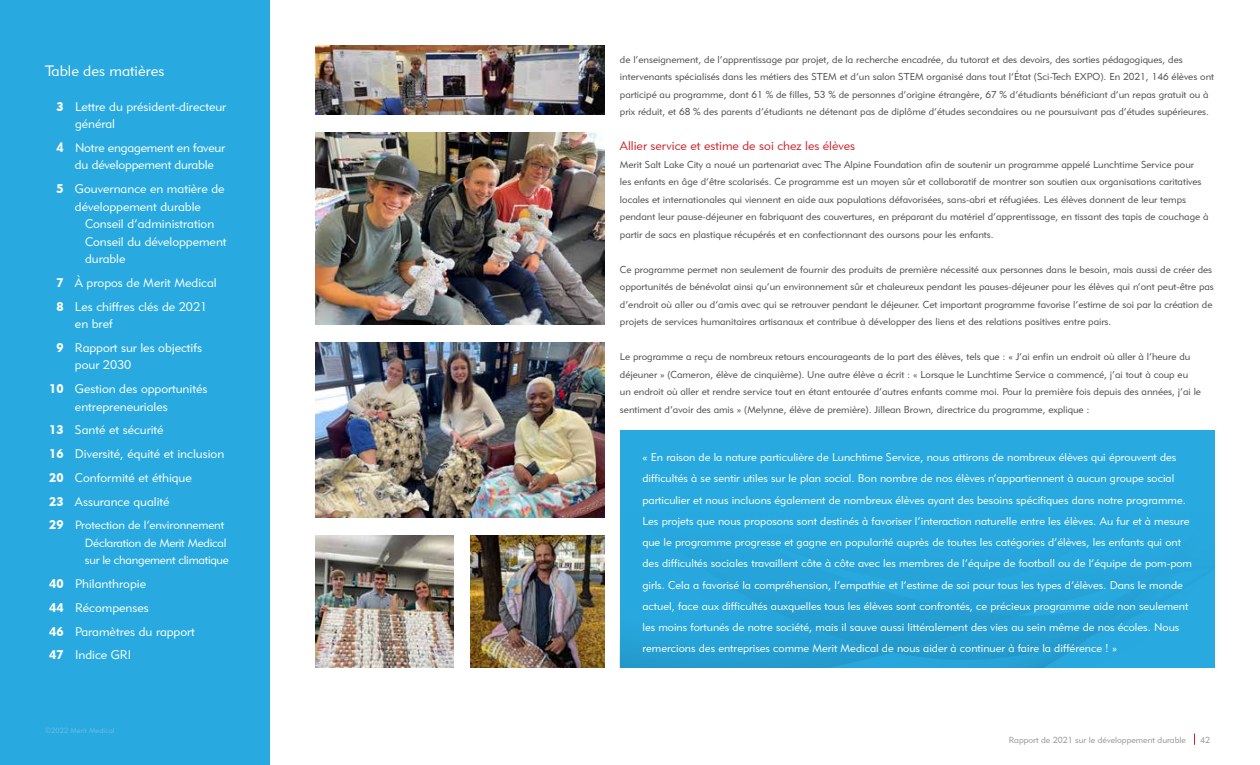
<style>
.page{position:relative;width:1260px;height:765px;background:#fff}
.page>*{position:absolute;margin:0;border:0;box-sizing:border-box;transform-origin:0 0}
.t1{font:15px "Geometric 415 BT Lite A";color:#fff}
.t2{font:12.5px/23.8px "Geometric 415 BT Lite A";color:#fff}
.t3{font:12.5px "Geometric 415 BT Lite A";color:#c9252c}
.t4{font:11.88px/17.5px "Geometric 415 BT Lite A";letter-spacing:-.02em;color:#fff}
.t5{font:11.25px/21.2px "Geometric 415 BT Lite A";color:#fff}
.t6{font:10px/17.5px "Geometric 415 BT Lite A";color:#4d4d4f}
.t7{font:8.75px "Geometric 415 BT Lite A";color:#939598}
.t8{font:7.5px "Geometric 415 BT Lite A";color:#6ebae8}
.s1{font-family:"Geometric 415 BT Black A"}
.s2{font-family:"Futura Std";font-weight:800}
.s3{font-family:"Geometric 415 BT Black A";font-size:12.5px}
</style>
<div class="page">
<div style="left:0;top:0;width:270px;height:765px;background:#28aae1"></div>
<div style="left:620px;top:430px;width:595px;height:238px;background:#28aae1"></div>
<img style="left:315px;top:132px;width:290px;height:193px">
<img style="left:315px;top:342px;width:290px;height:176px">
<img style="left:315px;top:535px;width:139px;height:133px">
<img style="left:471px;top:535px;width:134px;height:133px">
<img style="left:315px;top:45px;width:290px;height:70px">
<h1 class="t1" style="left:45px;top:61px;width:121px">Table des matières</h1>
<p class="t2" style="left:75px;top:97px;width:153px;line-height:17.5px;text-indent:-18px"><span class="s1">3</span> Lettre du président-directeur général</p>
<p class="t2" style="left:57px;top:139px;width:170px;line-height:17.5px;text-align:center"><span class="s2">4</span> Notre engagement en faveur du développement durable</p>
<p class="t2" style="left:57px;top:180px;width:170px;line-height:17.5px;text-align:center"><span class="s1">5</span> Gouvernance en matière de développement durable</p>
<p class="t2" style="left:85px;top:215px;width:143px;line-height:17.5px">Conseil d’administration<br>Conseil du développement durable</p>
<p class="t2" style="left:57px;top:271px;width:162px"><span class="s1">7</span> À propos de Merit Medical<br><span class="s1">8</span> Les chiffres clés de 2021</p>
<p class="t2" style="left:57px;top:312px;width:147px;text-indent:18px">en bref<br><span class="s1">9</span> Rapport sur les objectifs</p>
<p class="t2" style="left:49px;top:353px;width:160px;text-indent:26px">pour 2030<br><span class="s1">10</span> Gestion des opportunités</p>
<p class="t2" style="left:49px;top:394px;width:177px;text-indent:26px">entrepreneuriales<br><span class="s1">13</span> Santé et sécurité<br><span class="s1">16</span> Diversité, équité et inclusion<br><span class="s1">20</span> Conformité et éthique<br><span class="s1">23</span> Assurance qualité</p>
<p class="t4" style="left:85px;top:516px;width:145px;text-indent:-36px"><span class="s3">29</span> Protection de l’environnement<br>Déclaration de Merit Medical sur le changement climatique</p>
<p class="t2" style="left:49px;top:572px;width:147px"><span class="s1">40</span> Philanthropie<br><span class="s1">44</span> Récompenses<br><span class="s1">46</span> Paramètres du rapport<br><span class="s1">47</span> Indice GRI</p>
<p class="t8" style="left:45px;top:726px;width:71px">©2022 Merit Medical</p>
<p class="t6" style="left:620px;top:50px;width:596px">de l’enseignement, de l’apprentissage par projet, de la recherche encadrée, du tutorat et des devoirs, des sorties pédagogiques, des intervenants spécialisés dans les métiers des STEM et d’un salon STEM organisé dans tout l’État (Sci-Tech EXPO). En 2021, 146 élèves ont participé au programme, dont 61 % de filles, 53 % de personnes d’origine étrangère, 67 % d’étudiants bénéficiant d’un repas gratuit ou à prix réduit, et 68 % des parents d’étudiants ne détenant pas de diplôme d’études secondaires ou ne poursuivant pas d’études supérieures.</p>
<p class="t3" style="left:620px;top:138px;width:237px">Allier service et estime de soi chez les élèves</p>
<p class="t6" style="left:620px;top:155px;width:590px">Merit Salt Lake City a noué un partenariat avec The Alpine Foundation afin de soutenir un programme appelé Lunchtime Service pour<br>les enfants en âge d’être scolarisés. Ce programme est un moyen sûr et collaboratif de montrer son soutien aux organisations caritatives locales et internationales qui viennent en aide aux populations défavorisées, sans-abri et réfugiées. Les élèves donnent de leur temps pendant leur pause-déjeuner en fabriquant des couvertures, en préparant du matériel d’apprentissage, en tissant des tapis de couchage à partir de sacs en plastique récupérés et en confectionnant des oursons pour les enfants.</p>
<p class="t6" style="left:620px;top:260px;width:595px">Ce programme permet non seulement de fournir des produits de première nécessité aux personnes dans le besoin, mais aussi de créer des opportunités de bénévolat ainsi qu’un environnement sûr et chaleureux pendant les pauses-déjeuner pour les élèves qui n’ont peut-être pas d’endroit où aller ou d’amis avec qui se retrouver pendant le déjeuner. Cet important programme favorise l’estime de soi par la création de projets de services humanitaires artisanaux et contribue à développer des liens et des relations positives entre pairs.</p>
<p class="t6" style="left:620px;top:348px;width:583px">Le programme a reçu de nombreux retours encourageants de la part des élèves, tels que : « J’ai enfin un endroit où aller à l’heure du déjeuner » (Cameron, élève de cinquième). Une autre élève a écrit : « Lorsque le Lunchtime Service a commencé, j’ai tout à coup eu un endroit où aller et rendre service tout en étant entourée d’autres enfants comme moi. Pour la première fois depuis des années, j’ai le sentiment d’avoir des amis » (Melynne, élève de première). Jillean Brown, directrice du programme, explique :</p>
<p class="t5" style="left:642px;top:446px;width:551px">« En raison de la nature particulière de Lunchtime Service, nous attirons de nombreux élèves qui éprouvent des difficultés à se sentir utiles sur le plan social. Bon nombre de nos élèves n’appartiennent à aucun groupe social particulier et nous incluons également de nombreux élèves ayant des besoins spécifiques dans notre programme.<br>Les projets que nous proposons sont destinés à favoriser l’interaction naturelle entre les élèves. Au fur et à mesure que le programme progresse et gagne en popularité auprès de toutes les catégories d’élèves, les enfants qui ont des difficultés sociales travaillent côte à côte avec les membres de l’équipe de football ou de l’équipe de pom-pom girls. Cela a favorisé la compréhension, l’empathie et l’estime de soi pour tous les types d’élèves. Dans le monde actuel, face aux difficultés auxquelles tous les élèves sont confrontés, ce précieux programme aide non seulement les moins fortunés de notre société, mais il sauve aussi littéralement des vies au sein même de nos écoles. Nous remercions des entreprises comme Merit Medical de nous aider à continuer à faire la différence ! »</p>
<p class="t7" style="left:1009px;top:734px;width:179px">Rapport de 2021 sur le développement durable</p>
<p class="t7" style="left:1200px;top:734px;width:11px">42</p>
</div>
